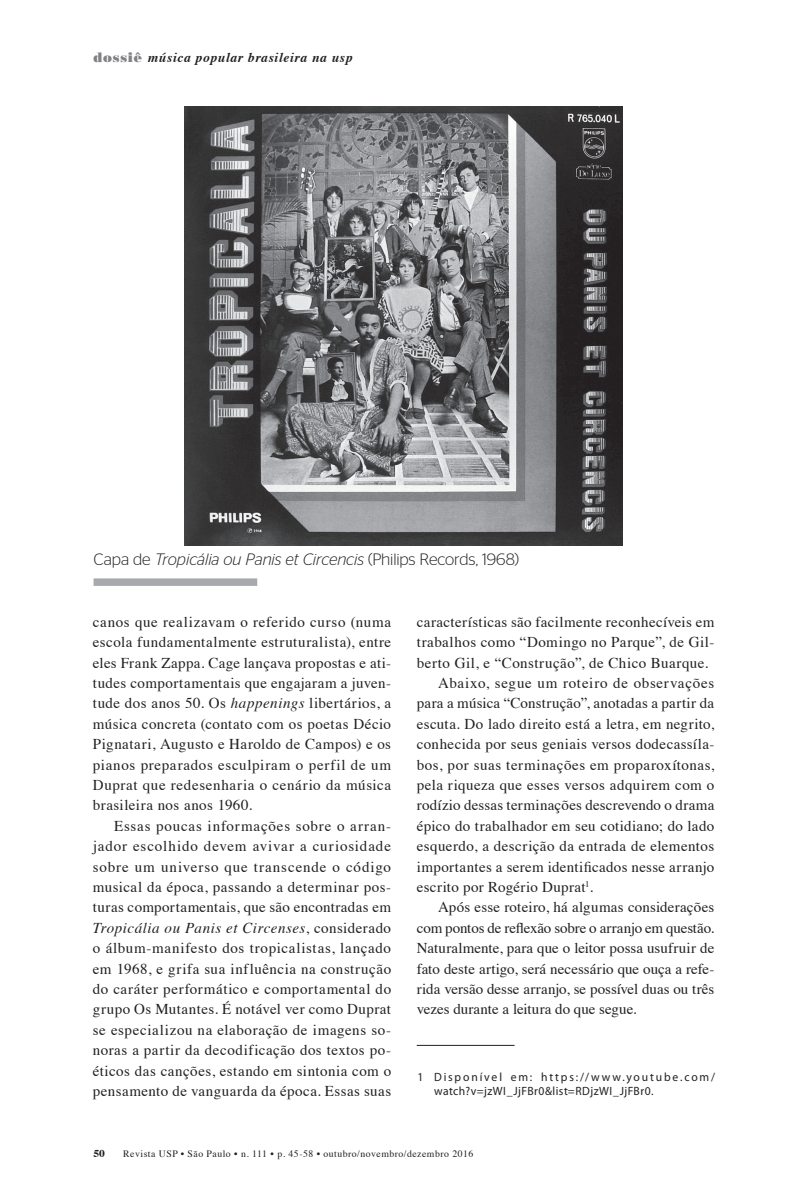
<style>
.page{position:relative;width:808px;height:1191px;background:#fff}
.page>*{position:absolute;margin:0;border:0;box-sizing:border-box;transform-origin:0 0}
.t1{font:italic 300 16.5px "Stag Sans";letter-spacing:-.005em;color:#231f20}
.t2{font:15px/20.4px "Times";letter-spacing:.02em;color:#231f20;text-align:justify}
.t3{font:15px "Times";color:#231f20}
.t4{font:15px "Times";letter-spacing:-.01em;color:#231f20}
.t5{font:15px "Times";letter-spacing:.05em;color:#231f20}
.t6{font:italic 700 13.5px "Times";letter-spacing:.05em;color:#231f20}
.t7{font:12px/14.2px "Myriad Pro";letter-spacing:.055em;color:#231f20}
.t8{font:700 10.5px "Times";color:#231f20;scale:1.1 1}
.t9{font:9.75px "Times";letter-spacing:.05em;color:#231f20}
.s1{font-family:"Bodoni Poster";font-weight:400;font-style:normal;color:#808285}
.s2{font-style:normal}
.s3{font-style:italic}
</style>
<div class="page">
<hr style="left:417px;top:1045px;width:98px;height:1px;background:#231f20">
<div style="left:94px;top:578px;width:163px;height:8px;background:#a8a9ad"></div>
<img style="left:185px;top:106px;width:438px;height:439px">
<p class="t6" style="left:94px;top:44px;width:260px"><span class="s1">dossiê</span> música popular brasileira na usp</p>
<p class="t1" style="left:94px;top:550px;width:427px"><span class="s2">Capa de</span> Tropicália ou Panis et Circencis <span class="s2">(Philips Records, 1968)</span></p>
<p class="t2" style="left:93px;top:610px;width:300px">canos que realizavam o referido curso (numa escola fundamentalmente estruturalista), entre eles Frank Zappa. Cage lançava propostas e ati&shy;tudes comportamentais que engajaram a juven&shy;tude dos anos 50. Os <span class="s3">happenings</span> libertários, a música concreta (contato com os poetas Décio Pignatari, Augusto e Haroldo de Campos) e os pianos preparados esculpiram o perfil de um Duprat que redesenharia o cenário da música brasileira nos anos 1960.</p>
<p class="t2" style="left:93px;top:814px;width:300px;text-indent:21px">Essas poucas informações sobre o arran&shy;jador escolhido devem avivar a curiosidade sobre um universo que transcende o código musical da época, passando a determinar pos&shy;turas comportamentais, que são encontradas em <span class="s3">Tropicália ou Panis et Circenses</span>, considerado o álbum-manifesto dos tropicalistas, lançado em 1968, e grifa sua influência na construção do caráter performático e comportamental do grupo Os Mutantes. É notável ver como Duprat se especializou na elaboração de imagens so&shy;noras a partir da decodificação dos textos po&shy;éticos das canções, estando em sintonia com o pensamento de vanguarda da época. Essas suas</p>
<p class="t2" style="left:417px;top:610px;width:299px">características são facilmente reconhecíveis em</p>
<p class="t2" style="left:417px;top:630px;width:299px">trabalhos como “Domingo no Parque”, de Gil-</p>
<p class="t2" style="left:417px;top:651px;width:293px">berto Gil, e “Construção”, de Chico Buarque.</p>
<p class="t5" style="left:438px;top:669px;width:278px">Abaixo, segue um roteiro de observações</p>
<p class="t2" style="left:417px;top:692px;width:299px">para a música “Construção”, anotadas a partir da</p>
<p class="t2" style="left:417px;top:712px;width:299px">escuta. Do lado direito está a letra, em negrito,</p>
<p class="t2" style="left:417px;top:732px;width:299px">conhecida por seus geniais versos dodecassíla-</p>
<p class="t2" style="left:417px;top:753px;width:299px">bos, por suas terminações em proparoxítonas,</p>
<p class="t2" style="left:417px;top:773px;width:299px">pela riqueza que esses versos adquirem com o</p>
<p class="t2" style="left:417px;top:794px;width:299px">rodízio dessas terminações descrevendo o drama</p>
<p class="t2" style="left:417px;top:814px;width:299px">épico do trabalhador em seu cotidiano; do lado</p>
<p class="t2" style="left:417px;top:834px;width:299px">esquerdo, a descrição da entrada de elementos</p>
<p class="t2" style="left:417px;top:855px;width:299px">importantes a serem identificados nesse arranjo</p>
<p class="t2" style="left:417px;top:875px;width:178px">escrito por Rogério Duprat<sup>1</sup>.</p>
<p class="t2" style="left:438px;top:896px;width:278px">Após esse roteiro, há algumas considerações</p>
<p class="t4" style="left:417px;top:913px;width:299px">com pontos de reflexão sobre o arranjo em questão.</p>
<p class="t2" style="left:417px;top:936px;width:299px">Naturalmente, para que o leitor possa usufruir de</p>
<p class="t3" style="left:417px;top:954px;width:299px">fato deste artigo, será necessário que ouça a refe-</p>
<p class="t3" style="left:417px;top:975px;width:299px">rida versão desse arranjo, se possível duas ou três</p>
<p class="t3" style="left:417px;top:995px;width:221px">vezes durante a leitura do que segue.</p>
<p class="t7" style="left:434px;top:1069px;width:283px;text-indent:-17px">1 Disponível em: https://www.youtube.com/ watch?v=jzWI_JjFBr0&amp;list=RDjzWI_JjFBr0.</p>
<p class="t8" style="left:94px;top:1143px;width:12px">50</p>
<p class="t9" style="left:123px;top:1144px;width:352px">Revista USP • São Paulo • n. 111 • p. 45-58 • outubro/novembro/dezembro 2016</p>
</div>
